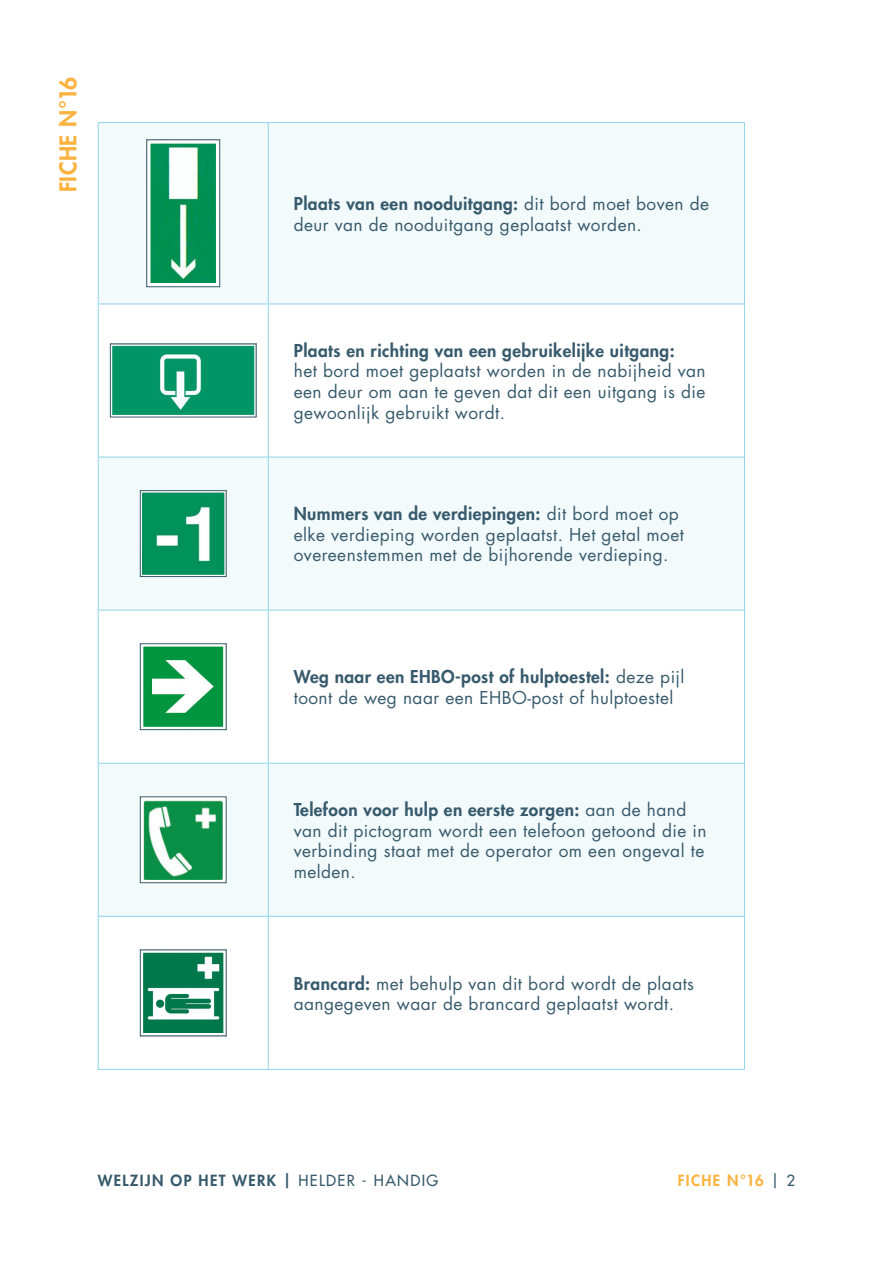
<style>
.page{position:relative;width:893px;height:1263px;background:#fff}
.page>*{position:absolute;margin:0;border:0;box-sizing:border-box;transform-origin:0 0}
.t1{font:800 22.5px "Futura Std";letter-spacing:.025em;color:#fcb23f}
.T-Texte{font:17.25px/20.7px "Futura Std";letter-spacing:.025em;color:#375a6c}
.t2{font:800 15px "Futura Std";letter-spacing:.09em;color:#375a6c}
.t3{font:800 15px "Futura Std";letter-spacing:.09em;color:#fcb23f}
.s1{font-weight:800}
.s2{font-weight:500}
.s3{font-weight:500;color:#375a6c}
</style>
<div class="page">
<svg style="left:99px;top:123px;width:645px;height:793px;fill:#f3fafc"></svg>
<hr style="left:98px;top:122px;width:170px;height:1px;background:#8fd6ea">
<hr style="left:98px;top:123px;width:1px;height:181px;background:#8fd6ea">
<hr style="left:268px;top:122px;width:477px;height:1px;background:#8fd6ea">
<hr style="left:268px;top:123px;width:1px;height:181px;background:#8fd6ea">
<hr style="left:744px;top:123px;width:1px;height:181px;background:#8fd6ea">
<hr style="left:98px;top:304px;width:170px;height:1px;background:#8fd6ea">
<hr style="left:98px;top:304px;width:1px;height:153px;background:#8fd6ea">
<hr style="left:268px;top:304px;width:477px;height:1px;background:#8fd6ea">
<hr style="left:268px;top:304px;width:1px;height:153px;background:#8fd6ea">
<hr style="left:744px;top:304px;width:1px;height:153px;background:#8fd6ea">
<hr style="left:98px;top:457px;width:170px;height:1px;background:#8fd6ea">
<hr style="left:98px;top:457px;width:1px;height:153px;background:#8fd6ea">
<hr style="left:268px;top:457px;width:477px;height:1px;background:#8fd6ea">
<hr style="left:268px;top:457px;width:1px;height:153px;background:#8fd6ea">
<hr style="left:744px;top:457px;width:1px;height:153px;background:#8fd6ea">
<hr style="left:98px;top:610px;width:170px;height:1px;background:#8fd6ea">
<hr style="left:98px;top:610px;width:1px;height:153px;background:#8fd6ea">
<hr style="left:268px;top:610px;width:477px;height:1px;background:#8fd6ea">
<hr style="left:268px;top:610px;width:1px;height:153px;background:#8fd6ea">
<hr style="left:744px;top:610px;width:1px;height:153px;background:#8fd6ea">
<hr style="left:98px;top:763px;width:170px;height:1px;background:#8fd6ea">
<hr style="left:98px;top:764px;width:1px;height:152px;background:#8fd6ea">
<hr style="left:268px;top:763px;width:477px;height:1px;background:#8fd6ea">
<hr style="left:268px;top:764px;width:1px;height:152px;background:#8fd6ea">
<hr style="left:744px;top:764px;width:1px;height:152px;background:#8fd6ea">
<hr style="left:98px;top:916px;width:170px;height:1px;background:#8fd6ea">
<hr style="left:98px;top:917px;width:1px;height:152px;background:#8fd6ea">
<hr style="left:268px;top:916px;width:477px;height:1px;background:#8fd6ea">
<hr style="left:268px;top:917px;width:1px;height:152px;background:#8fd6ea">
<hr style="left:744px;top:917px;width:1px;height:152px;background:#8fd6ea">
<hr style="left:98px;top:1069px;width:170px;height:1px;background:#8fd6ea">
<hr style="left:268px;top:1069px;width:477px;height:1px;background:#8fd6ea">
<img style="left:152px;top:145px;width:63px;height:137px">
<div style="left:147px;top:140px;width:73px;height:147px;border:4px solid #fff"></div>
<div style="left:147px;top:140px;width:73px;height:147px;border:1px solid #375a6c"></div>
<img style="left:113px;top:347px;width:140px;height:67px">
<img style="left:143px;top:494px;width:80px;height:80px">
<div style="left:140px;top:490px;width:86px;height:87px;border:1px solid #375a6c"></div>
<img style="left:144px;top:647px;width:78px;height:79px">
<div style="left:140px;top:643px;width:86px;height:87px;border:3px solid #fff"></div>
<div style="left:140px;top:643px;width:86px;height:87px;border:1px solid #375a6c"></div>
<img style="left:144px;top:801px;width:78px;height:78px">
<div style="left:140px;top:797px;width:86px;height:86px;border:3px solid #fff"></div>
<div style="left:140px;top:797px;width:86px;height:86px;border:1px solid #375a6c"></div>
<img style="left:144px;top:954px;width:78px;height:78px">
<div style="left:140px;top:950px;width:86px;height:86px;border:3px solid #fff"></div>
<h1 class="t1" style="left:54px;top:192px;width:117px;rotate:-90deg">FICHE N°16</h1>
<p class="T-Texte" style="left:294px;top:194px;width:417px"><span class="s1">Plaats van een nooduitgang:</span> dit bord moet boven de deur van de nooduitgang geplaatst worden.</p>
<p class="T-Texte" style="left:294px;top:340px;width:413px"><span class="s1">Plaats en richting van een gebruikelijke uitgang:<br></span>het bord moet geplaatst worden in de nabijheid van een deur om aan te geven dat dit een uitgang is die gewoonlijk gebruikt wordt.</p>
<p class="T-Texte" style="left:294px;top:503px;width:392px"><span class="s1">Nummers van de verdiepingen:</span> dit bord moet op elke verdieping worden geplaatst. Het getal moet overeenstemmen met de bijhorende verdieping.</p>
<p class="T-Texte" style="left:294px;top:667px;width:392px"><span class="s1">Weg naar een EHBO-post of hulptoestel:</span> deze pijl toont de weg naar een EHBO-post of hulptoestel</p>
<p class="T-Texte" style="left:294px;top:799px;width:414px"><span class="s1">Telefoon voor hulp en eerste zorgen:</span> aan de hand van dit pictogram wordt een telefoon getoond die in verbinding staat met de operator om een ongeval te melden.</p>
<p class="T-Texte" style="left:294px;top:973px;width:402px"><span class="s1">Brancard:</span> met behulp van dit bord wordt de plaats aangegeven waar de brancard geplaatst wordt.</p>
<p class="t2" style="left:98px;top:1171px;width:342px">WELZIJN OP HET WERK | <span class="s2">HELDER - HANDIG</span></p>
<p class="t3" style="left:678px;top:1171px;width:119px">FICHE N°16 <span class="s3">| 2</span></p>
</div>
